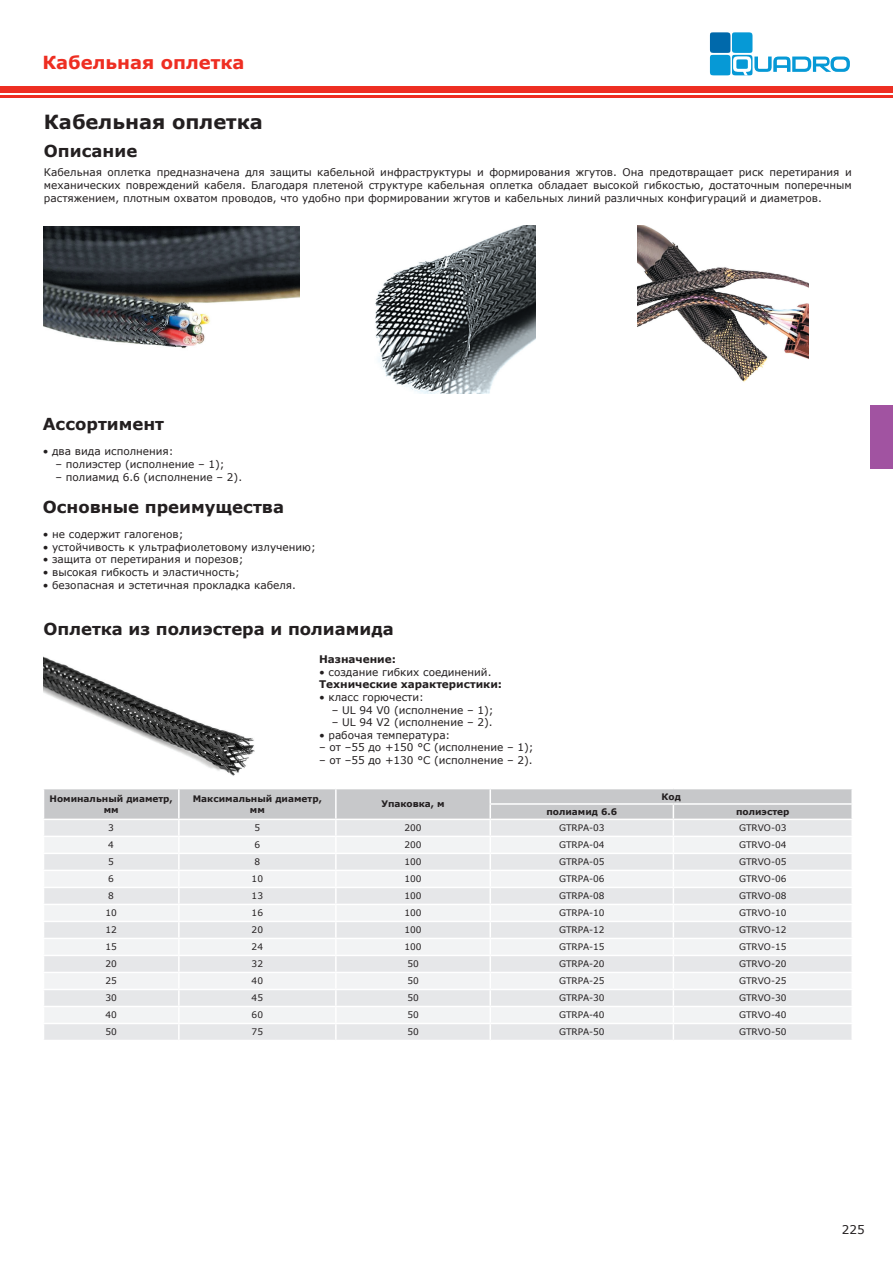
<style>
.page{position:relative;width:893px;height:1263px;background:#fff}
.page>*{position:absolute;margin:0;border:0;box-sizing:border-box;transform-origin:0 0}
.t1{font:700 19.5px "Verdana";color:#231f20}
.sod2{font:700 18px "Verdana";color:#ee2e22}
.t2{font:700 16.5px "Verdana";color:#231f20}
.t3{font:12px "Verdana";color:#231f20}
.t4{font:10.5px/12.6px "Verdana";color:#231f20;text-align:justify}
.t5{font:700 10.5px "Verdana";color:#231f20}
.Paragraph_table_body{font:9px "Verdana";color:#231f20}
.Paragraph_table_body-2{font:700 9px/10.8px "Verdana";color:#231f20;text-align:center}
</style>
<div class="page">
<svg style="left:0;top:86px;width:3px;height:12px"></svg>
<div style="left:3px;top:86px;width:890px;height:6px;background:#ee2e22"></div>
<hr style="left:3px;top:95px;width:890px;height:3px;background:#ee2e22">
<svg style="left:710px;top:32px;width:140px;height:43px"></svg>
<div style="left:871px;top:405px;width:22px;height:63px;background:#a153a1"></div>
<img style="left:44px;top:657px;width:211px;height:119px">
<svg style="left:44px;top:789px;width:808px;height:251px"></svg>
<img style="left:44px;top:227px;width:255px;height:122px">
<img style="left:375px;top:226px;width:161px;height:167px">
<img style="left:637px;top:226px;width:171px;height:156px">
<p class="sod2" style="left:42px;top:50px;width:204px">Кабельная оплетка</p>
<p class="t1" style="left:44px;top:108px;width:220px">Кабельная оплетка</p>
<p class="t2" style="left:44px;top:139px;width:95px">Описание</p>
<p class="t4" style="left:44px;top:166px;width:809px">Кабельная оплетка предназначена для защиты кабельной инфраструктуры и формирования жгутов. Она предотвращает риск перетирания и механических повреждений кабеля. Благодаря плетеной структуре кабельная оплетка обладает высокой гибкостью, достаточным поперечным растяжением, плотным охватом проводов, что удобно при формировании жгутов и кабельных линий различных конфигураций и диаметров.</p>
<p class="t2" style="left:43px;top:412px;width:123px">Ассортимент</p>
<p class="t4" style="left:43px;top:445px;width:133px">• два вида исполнения:</p>
<p class="t4" style="left:55px;top:457px;width:171px">– полиэстер (исполнение – 1);</p>
<p class="t4" style="left:55px;top:470px;width:188px">– полиамид 6.6 (исполнение – 2).</p>
<p class="t2" style="left:43px;top:495px;width:243px">Основные преимущества</p>
<p class="t4" style="left:43px;top:528px;width:142px">• не содержит галогенов;</p>
<p class="t4" style="left:43px;top:540px;width:275px">• устойчивость к ультрафиолетовому излучению;</p>
<p class="t4" style="left:43px;top:553px;width:202px">• защита от перетирания и порезов;</p>
<p class="t4" style="left:43px;top:565px;width:199px">• высокая гибкость и эластичность;</p>
<p class="t4" style="left:43px;top:578px;width:255px">• безопасная и эстетичная прокладка кабеля.</p>
<p class="t2" style="left:44px;top:618px;width:352px">Оплетка из полиэстера и полиамида</p>
<p class="t5" style="left:319px;top:652px;width:79px">Назначение:</p>
<p class="t4" style="left:319px;top:665px;width:174px">• создание гибких соединений.</p>
<p class="t5" style="left:319px;top:677px;width:185px">Технические характеристики:</p>
<p class="t4" style="left:319px;top:690px;width:106px">• класс горючести:</p>
<p class="t4" style="left:332px;top:703px;width:163px">– UL 94 V0 (исполнение – 1);</p>
<p class="t4" style="left:332px;top:716px;width:162px">– UL 94 V2 (исполнение – 2).</p>
<p class="t4" style="left:319px;top:728px;width:133px">• рабочая температура:</p>
<p class="t4" style="left:319px;top:741px;width:216px">– от –55 до +150 °C (исполнение – 1);</p>
<p class="t4" style="left:319px;top:753px;width:215px">– от –55 до +130 °C (исполнение – 2).</p>
<p class="Paragraph_table_body-2" style="left:49px;top:793px;width:125px">Номинальный диаметр, мм</p>
<p class="Paragraph_table_body-2" style="left:193px;top:793px;width:131px">Максимальный диаметр,</p>
<p class="Paragraph_table_body-2" style="left:250px;top:804px;width:16px">мм</p>
<p class="Paragraph_table_body-2" style="left:381px;top:798px;width:65px">Упаковка, м</p>
<p class="Paragraph_table_body-2" style="left:662px;top:791px;width:21px">Код</p>
<p class="Paragraph_table_body-2" style="left:546px;top:806px;width:72px">полиамид 6.6</p>
<p class="Paragraph_table_body-2" style="left:736px;top:806px;width:55px">полиэстер</p>
<p class="Paragraph_table_body" style="left:108px;top:822px;width:7px">3</p>
<p class="Paragraph_table_body" style="left:254px;top:822px;width:7px">5</p>
<p class="Paragraph_table_body" style="left:404px;top:822px;width:19px">200</p>
<p class="Paragraph_table_body" style="left:559px;top:822px;width:47px">GTRPA-03</p>
<p class="Paragraph_table_body" style="left:739px;top:822px;width:49px">GTRVO-03</p>
<p class="Paragraph_table_body" style="left:108px;top:839px;width:7px">4</p>
<p class="Paragraph_table_body" style="left:254px;top:839px;width:7px">6</p>
<p class="Paragraph_table_body" style="left:404px;top:839px;width:19px">200</p>
<p class="Paragraph_table_body" style="left:559px;top:839px;width:47px">GTRPA-04</p>
<p class="Paragraph_table_body" style="left:739px;top:839px;width:49px">GTRVO-04</p>
<p class="Paragraph_table_body" style="left:108px;top:856px;width:7px">5</p>
<p class="Paragraph_table_body" style="left:254px;top:856px;width:7px">8</p>
<p class="Paragraph_table_body" style="left:404px;top:856px;width:19px">100</p>
<p class="Paragraph_table_body" style="left:559px;top:856px;width:47px">GTRPA-05</p>
<p class="Paragraph_table_body" style="left:739px;top:856px;width:49px">GTRVO-05</p>
<p class="Paragraph_table_body" style="left:108px;top:873px;width:7px">6</p>
<p class="Paragraph_table_body" style="left:252px;top:873px;width:13px">10</p>
<p class="Paragraph_table_body" style="left:404px;top:873px;width:19px">100</p>
<p class="Paragraph_table_body" style="left:559px;top:873px;width:47px">GTRPA-06</p>
<p class="Paragraph_table_body" style="left:739px;top:873px;width:49px">GTRVO-06</p>
<p class="Paragraph_table_body" style="left:108px;top:890px;width:7px">8</p>
<p class="Paragraph_table_body" style="left:252px;top:890px;width:13px">13</p>
<p class="Paragraph_table_body" style="left:404px;top:890px;width:19px">100</p>
<p class="Paragraph_table_body" style="left:559px;top:890px;width:47px">GTRPA-08</p>
<p class="Paragraph_table_body" style="left:739px;top:890px;width:49px">GTRVO-08</p>
<p class="Paragraph_table_body" style="left:105px;top:907px;width:13px">10</p>
<p class="Paragraph_table_body" style="left:252px;top:907px;width:13px">16</p>
<p class="Paragraph_table_body" style="left:404px;top:907px;width:19px">100</p>
<p class="Paragraph_table_body" style="left:559px;top:907px;width:47px">GTRPA-10</p>
<p class="Paragraph_table_body" style="left:739px;top:907px;width:49px">GTRVO-10</p>
<p class="Paragraph_table_body" style="left:105px;top:924px;width:13px">12</p>
<p class="Paragraph_table_body" style="left:252px;top:924px;width:13px">20</p>
<p class="Paragraph_table_body" style="left:404px;top:924px;width:19px">100</p>
<p class="Paragraph_table_body" style="left:559px;top:924px;width:47px">GTRPA-12</p>
<p class="Paragraph_table_body" style="left:739px;top:924px;width:49px">GTRVO-12</p>
<p class="Paragraph_table_body" style="left:105px;top:941px;width:13px">15</p>
<p class="Paragraph_table_body" style="left:252px;top:941px;width:13px">24</p>
<p class="Paragraph_table_body" style="left:404px;top:941px;width:19px">100</p>
<p class="Paragraph_table_body" style="left:559px;top:941px;width:47px">GTRPA-15</p>
<p class="Paragraph_table_body" style="left:739px;top:941px;width:49px">GTRVO-15</p>
<p class="Paragraph_table_body" style="left:105px;top:958px;width:13px">20</p>
<p class="Paragraph_table_body" style="left:252px;top:958px;width:13px">32</p>
<p class="Paragraph_table_body" style="left:407px;top:958px;width:13px">50</p>
<p class="Paragraph_table_body" style="left:559px;top:958px;width:47px">GTRPA-20</p>
<p class="Paragraph_table_body" style="left:739px;top:958px;width:49px">GTRVO-20</p>
<p class="Paragraph_table_body" style="left:105px;top:975px;width:13px">25</p>
<p class="Paragraph_table_body" style="left:252px;top:975px;width:13px">40</p>
<p class="Paragraph_table_body" style="left:407px;top:975px;width:13px">50</p>
<p class="Paragraph_table_body" style="left:559px;top:975px;width:47px">GTRPA-25</p>
<p class="Paragraph_table_body" style="left:739px;top:975px;width:49px">GTRVO-25</p>
<p class="Paragraph_table_body" style="left:105px;top:992px;width:13px">30</p>
<p class="Paragraph_table_body" style="left:252px;top:992px;width:13px">45</p>
<p class="Paragraph_table_body" style="left:407px;top:992px;width:13px">50</p>
<p class="Paragraph_table_body" style="left:559px;top:992px;width:47px">GTRPA-30</p>
<p class="Paragraph_table_body" style="left:739px;top:992px;width:49px">GTRVO-30</p>
<p class="Paragraph_table_body" style="left:105px;top:1009px;width:13px">40</p>
<p class="Paragraph_table_body" style="left:252px;top:1009px;width:13px">60</p>
<p class="Paragraph_table_body" style="left:407px;top:1009px;width:13px">50</p>
<p class="Paragraph_table_body" style="left:559px;top:1009px;width:47px">GTRPA-40</p>
<p class="Paragraph_table_body" style="left:739px;top:1009px;width:49px">GTRVO-40</p>
<p class="Paragraph_table_body" style="left:105px;top:1026px;width:13px">50</p>
<p class="Paragraph_table_body" style="left:252px;top:1026px;width:13px">75</p>
<p class="Paragraph_table_body" style="left:407px;top:1026px;width:13px">50</p>
<p class="Paragraph_table_body" style="left:559px;top:1026px;width:47px">GTRPA-50</p>
<p class="Paragraph_table_body" style="left:739px;top:1026px;width:49px">GTRVO-50</p>
<p class="t3" style="left:842px;top:1221px;width:24px">225</p>
</div>
